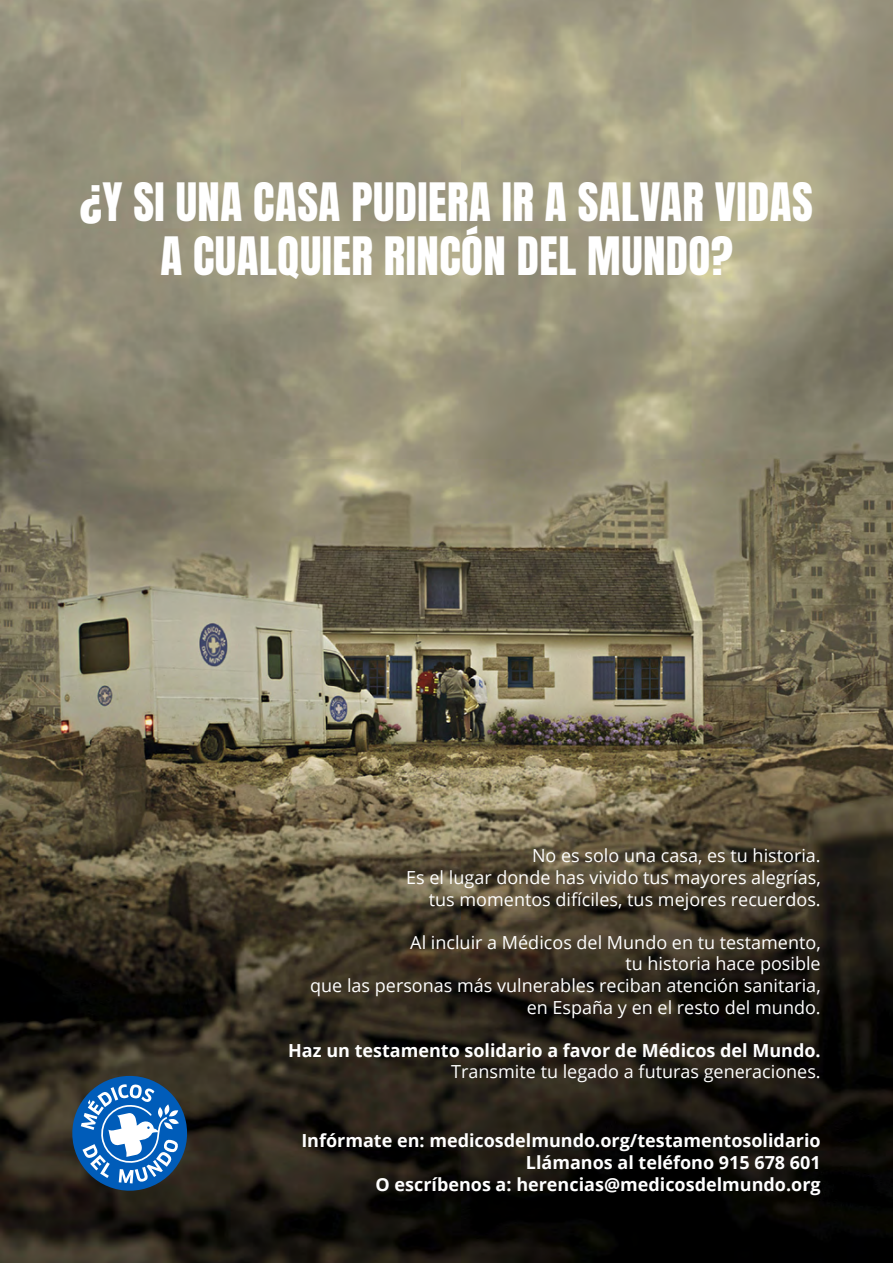
<style>
.page{position:relative;width:893px;height:1263px;background:#fff}
.page>*{position:absolute;margin:0;border:0;box-sizing:border-box;transform-origin:0 0}
.t1{font:45px/54px "Anton";letter-spacing:.01em;color:#fff;text-align:center}
.t2{font:18px/21.6px "Open Sans";color:#fff;text-align:right}
.t3{font:700 18px/21.6px "Open Sans";color:#fff;text-align:right}
</style>
<div class="page">
<img style="left:0;top:0;width:893px;height:1263px">
<svg style="left:67px;top:1070px;width:125px;height:126px;background:#3f6890"></svg>
<h1 class="t1" style="left:80px;top:179px;width:734px">¿Y SI UNA CASA PUDIERA IR A SALVAR VIDAS<br>A CUALQUIER RINCÓN DEL MUNDO?</h1>
<p class="t2" style="left:406px;top:845px;width:416px">No es solo una casa, es tu historia.<br>Es el lugar donde has vivido tus mayores alegrías, tus momentos difíciles, tus mejores recuerdos.</p>
<p class="t2" style="left:310px;top:931px;width:512px">Al incluir a Médicos del Mundo en tu testamento,<br>tu historia hace posible<br>que las personas más vulnerables reciban atención sanitaria, en España y en el resto del mundo.</p>
<p class="t3" style="left:288px;top:1039px;width:534px">Haz un testamento solidario a favor de Médicos del Mundo.</p>
<p class="t2" style="left:451px;top:1061px;width:371px">Transmite tu legado a futuras generaciones.</p>
<p class="t3" style="left:301px;top:1130px;width:521px">Infórmate en: medicosdelmundo.org/testamentosolidario<br>Llámanos al teléfono 915 678 601<br>O escríbenos a: herencias@medicosdelmundo.org</p>
</div>
